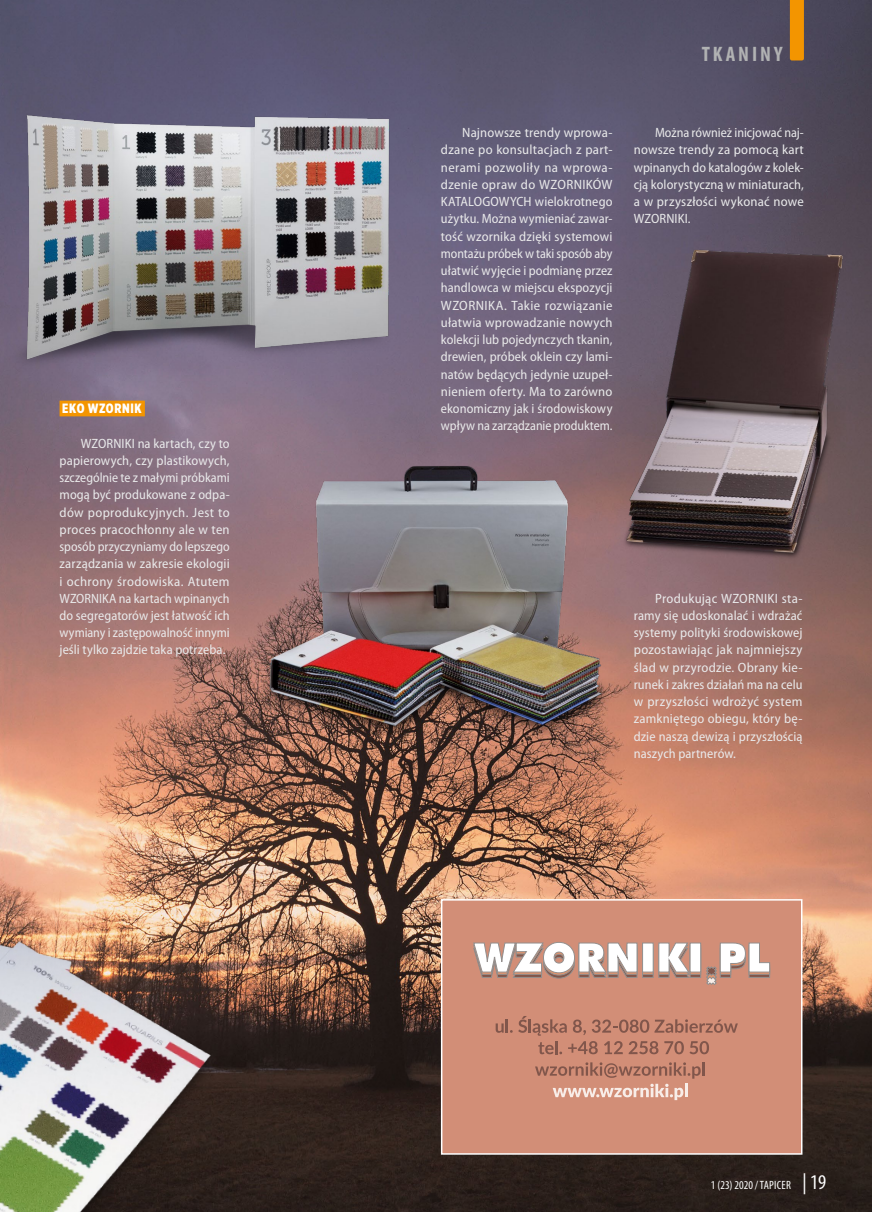
<style>
.page{position:relative;width:872px;height:1212px;background:#fff}
.page>*{position:absolute;margin:0;border:0;box-sizing:border-box;transform-origin:0 0}
.t1{font:700 condensed 21px "Myriad Pro";letter-spacing:.14em;color:#b1b2b3}
.t2{font:semi-condensed 13.5px/17.2px "Myriad Pro";letter-spacing:.005em;color:#e9e9ea;text-align:justify}
.t3{font:900 13.5px "Gotham X Narrow";letter-spacing:.05em;color:#fff}
.t4{font:condensed 12px "Myriad Pro";letter-spacing:.01em;color:#fff}
.s1{font-size:21px}
</style>
<div class="page">
<img style="left:0;top:0;width:872px;height:1212px">
<div style="left:441px;top:899px;width:361px;height:256px;background:#d28e77;border:2px solid #fff"></div>
<svg style="left:473px;top:942px;width:297px;height:43px"></svg>
<svg style="left:495px;top:1016px;width:243px;height:38px"></svg>
<svg style="left:535px;top:1062px;width:169px;height:38px"></svg>
<svg style="left:790px;top:0;width:14px;height:60px"></svg>
<img style="left:0;top:891px;width:261px;height:321px">
<div style="left:60px;top:401px;width:85px;height:15px;background:#f39500"></div>
<img style="left:248px;top:452px;width:373px;height:282px">
<img style="left:7px;top:93px;width:397px;height:282px">
<img style="left:608px;top:235px;width:249px;height:348px">
<p class="t3" style="left:62px;top:400px;width:81px">EKO WZORNIK</p>
<p class="t2" style="left:60px;top:434px;width:172px;text-indent:21px">WZORNIKI na kartach, czy to papierowych, czy plastikowych, szczególnie te z małymi próbkami mogą być produkowane z odpa&shy;dów poprodukcyjnych. Jest to proces pracochłonny ale w ten sposób przyczyniamy do lepszego zarządzania w zakresie ekologii i ochrony środowiska. Atutem WZORNIKA na kartach wpinanych do segregatorów jest łatwość ich wymiany i zastępowalność innymi jeśli tylko zajdzie taka potrzeba.</p>
<h1 class="t1" style="left:701px;top:40px;width:82px">TKANINY</h1>
<p class="t2" style="left:441px;top:124px;width:173px;text-indent:21px">Najnowsze trendy wprowa&shy;dzane po konsultacjach z part&shy;nerami pozwoliły na wprowa&shy;dzenie opraw do WZORNIKÓW KATALOGOWYCH wielokrotnego użytku. Można wymieniać zawar&shy;tość wzornika dzięki systemowi montażu próbek w taki sposób aby ułatwić wyjęcie i podmianę przez handlowca w miejscu ekspozycji WZORNIKA. Takie rozwiązanie ułatwia wprowadzanie nowych kolekcji lub pojedynczych tkanin, drewien, próbek oklein czy lami&shy;natów będących jedynie uzupeł&shy;nieniem oferty. Ma to zarówno ekonomiczny jak i środowiskowy wpływ na zarządzanie produktem.</p>
<p class="t2" style="left:634px;top:124px;width:172px;text-indent:21px">Można również inicjować naj&shy;nowsze trendy za pomocą kart wpinanych do katalogów z kolek&shy;cją kolorystyczną w miniaturach, a w przyszłości wykonać nowe WZORNIKI.</p>
<p class="t2" style="left:634px;top:589px;width:170px;text-indent:21px">Produkując WZORNIKI sta&shy;ramy się udoskonalać i wdrażać systemy polityki środowiskowej pozostawiając jak najmniejszy ślad w przyrodzie. Obrany kie&shy;runek i zakres działań ma na celu w przyszłości wdrożyć system zamkniętego obiegu, który bę&shy;dzie naszą dewizą i przyszłością naszych partnerów.</p>
<p class="t4" style="left:711px;top:1178px;width:117px">1 (23) 2020 / TAPICER <span class="s1">| 19</span></p>
</div>
